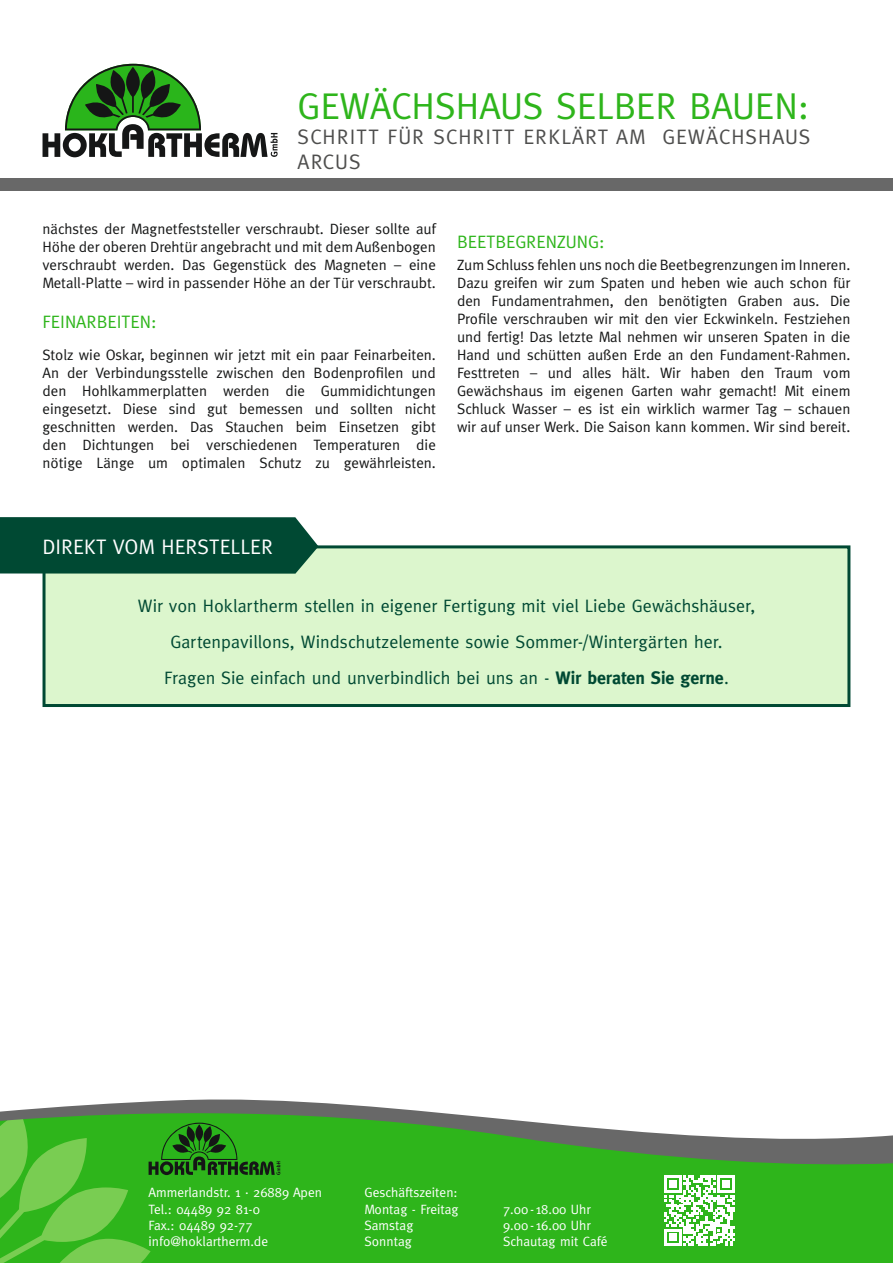
<style>
.page{position:relative;width:893px;height:1263px;background:#fff}
.page>*{position:absolute;margin:0;border:0;box-sizing:border-box;transform-origin:0 0}
.t1{font:37.5px "Meta Plus";color:#2eb51b}
.t2{font:21px/25.2px "Meta Plus";letter-spacing:.05em;color:#4e4e4d}
.t3{font:21px "Meta Plus";color:#fff}
.t4{font:18px/36px "Meta Plus";color:#004933;text-align:center}
.t5{font:18px "Meta Plus";color:#2eb51b}
.t6{font:15px/18px "Meta Plus";color:#151616;text-align:justify}
.t7{font:13.5px/16.2px "Meta Plus";color:#fff}
.s1{font-weight:700}
</style>
<div class="page">
<div style="left:0;top:179px;width:893px;height:12px;background:#686868"></div>
<div style="left:280px;top:1167px;width:613px;height:96px;background:#2eb51b"></div>
<svg style="left:0;top:1099px;width:893px;height:68px"></svg>
<svg style="left:664px;top:1175px;width:71px;height:71px"></svg>
<div style="left:43px;top:545px;width:807px;height:162px;background:#dcf6cd"></div>
<div style="left:0;top:517px;width:318px;height:57px;background:#004933"></div>
<svg style="left:43px;top:64px;width:235px;height:93px"></svg>
<svg style="left:0;top:1115px;width:280px;height:148px;background:#3fb228"></svg>
<h1 class="t1" style="left:298px;top:84px;width:513px">GEWÄCHSHAUS SELBER BAUEN:</h1>
<h2 class="t2" style="left:298px;top:124px;width:514px">SCHRITT FÜR SCHRITT ERKLÄRT AM GEWÄCHSHAUS<br>ARCUS</h2>
<p class="t6" style="left:43px;top:220px;width:395px">nächstes der Magnetfeststeller verschraubt. Dieser sollte auf Höhe der oberen Drehtür angebracht und mit dem Außenbogen verschraubt werden. Das Gegenstück des Magneten – eine Metall-Platte – wird in passender Höhe an der Tür verschraubt.</p>
<p class="t5" style="left:43px;top:311px;width:116px">FEINARBEITEN:</p>
<p class="t6" style="left:43px;top:346px;width:395px">Stolz wie Oskar, beginnen wir jetzt mit ein paar Feinarbeiten.<br>An der Verbindungsstelle zwischen den Bodenprofilen und den Hohlkammerplatten werden die Gummidichtungen eingesetzt. Diese sind gut bemessen und sollten nicht geschnitten werden. Das Stauchen beim Einsetzen gibt den Dichtungen bei verschiedenen Temperaturen die nötige Länge um optimalen Schutz zu gewährleisten.</p>
<p class="t5" style="left:457px;top:232px;width:149px">BEETBEGRENZUNG:</p>
<p class="t6" style="left:457px;top:256px;width:395px">Zum Schluss fehlen uns noch die Beetbegrenzungen im Inneren.<br>Dazu greifen wir zum Spaten und heben wie auch schon für den Fundamentrahmen, den benötigten Graben aus. Die Profile verschrauben wir mit den vier Eckwinkeln. Festziehen und fertig! Das letzte Mal nehmen wir unseren Spaten in die Hand und schütten außen Erde an den Fundament-Rahmen.<br>Festtreten – und alles hält. Wir haben den Traum vom Gewächshaus im eigenen Garten wahr gemacht! Mit einem Schluck Wasser – es ist ein wirklich warmer Tag – schauen wir auf unser Werk. Die Saison kann kommen. Wir sind bereit.</p>
<h2 class="t3" style="left:43px;top:535px;width:232px">DIREKT VOM HERSTELLER</h2>
<p class="t4" style="left:138px;top:588px;width:619px">Wir von Hoklartherm stellen in eigener Fertigung mit viel Liebe Gewächshäuser,<br>Gartenpavillons, Windschutzelemente sowie Sommer-/Wintergärten her.<br>Fragen Sie einfach und unverbindlich bei uns an - <span class="s1">Wir beraten Sie gerne</span>.</p>
<p class="t7" style="left:149px;top:1184px;width:175px">Ammerlandstr. 1 · 26889 Apen<br>Tel.: 04489 92 81-0<br>Fax.: 04489 92-77 info@hoklartherm.de</p>
<p class="t7" style="left:365px;top:1184px;width:96px">Geschäftszeiten:<br>Montag - Freitag</p>
<p class="t7" style="left:503px;top:1200px;width:89px">7.00 - 18.00 Uhr</p>
<p class="t7" style="left:365px;top:1217px;width:50px">Samstag</p>
<p class="t7" style="left:503px;top:1217px;width:89px">9.00 - 16.00 Uhr</p>
<p class="t7" style="left:365px;top:1233px;width:49px">Sonntag</p>
<p class="t7" style="left:503px;top:1233px;width:106px">Schautag mit Café</p>
</div>
